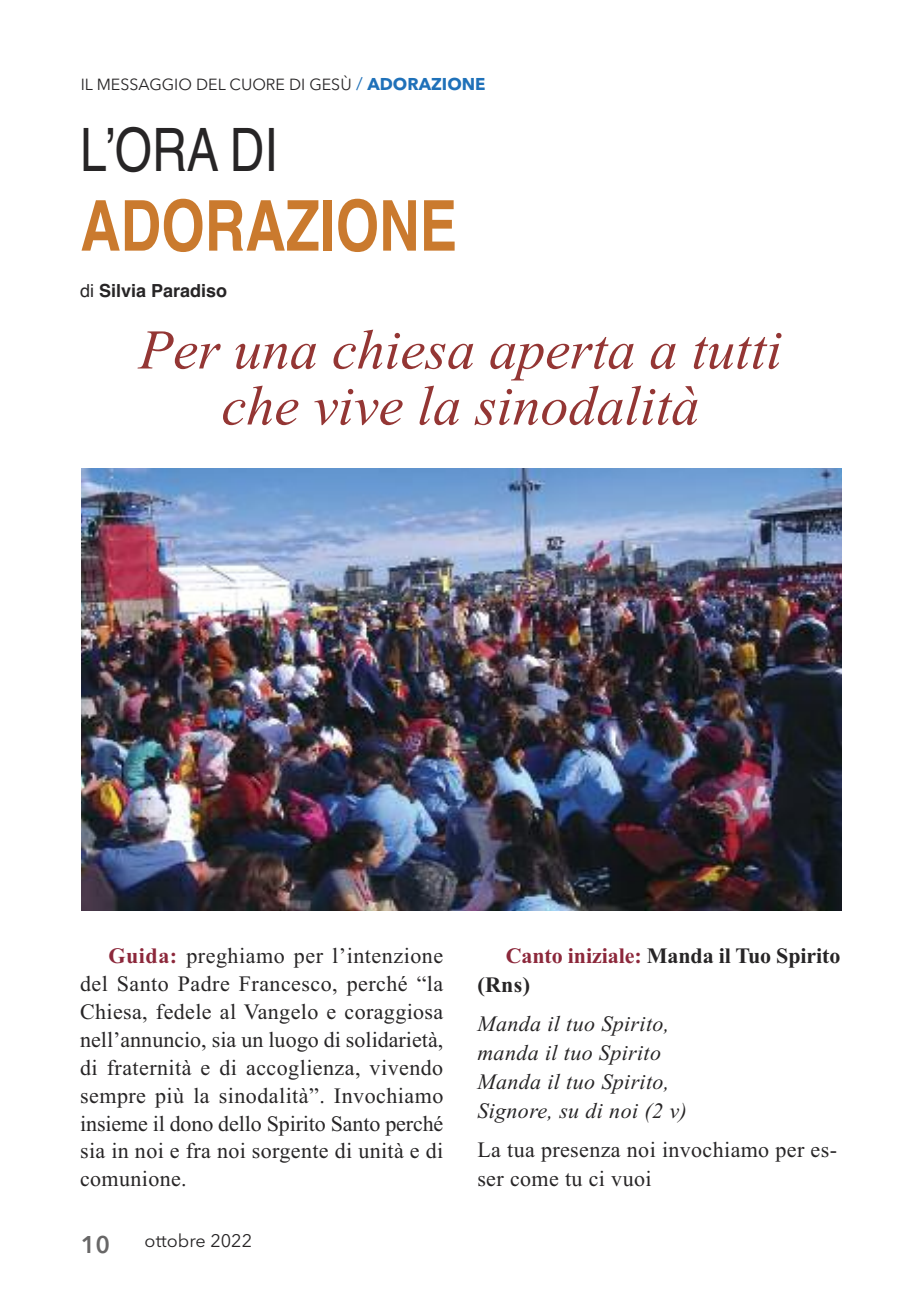
<style>
.page{position:relative;width:908px;height:1304px;background:#fff}
.page>*{position:absolute;margin:0;border:0;box-sizing:border-box;transform-origin:0 0}
.t1{font:700 70px "Helvetica";color:#ca7a2e;scale:.8 1}
.t2{font:60px "Helvetica";color:#272526;scale:.8 1}
.t3{font:italic 56px/56px "Times New Roman";color:#943634;text-align:center}
.t4{font:600 24px "Avenir Next";color:#686767}
.t5{font:22px/28px "Times New Roman";letter-spacing:.015em;color:#272526;text-align:justify}
.t6{font:italic 22px/29px "Times New Roman";letter-spacing:.015em;color:#272526}
.t7{font:700 22px/29px "Times New Roman";letter-spacing:-.005em;color:#272526}
.t8{font:700 18px "Helvetica";color:#272526}
.t9{font:18px "Avenir Next";color:#272526}
.t10{font:16px "Avenir Next";color:#272526}
.s1{font-size:18px;color:#1f71b9}
.s2{font-weight:700;font-size:17px;color:#1f71b9}
.s3{font-weight:400}
.s4{font-weight:700;color:#8c283b}
.s5{color:#8c283b}
</style>
<div class="page">
<img style="left:81px;top:469px;width:760px;height:441px">
<p class="t10" style="left:81px;top:71px;width:406px">IL MESSAGGIO DEL CUORE DI GESÙ <span class="s1">/</span> <span class="s2">ADORAZIONE</span></p>
<h2 class="t2" style="left:80px;top:104px;width:248px">L’ORA DI</h2>
<h1 class="t1" style="left:80px;top:169px;width:472px">ADORAZIONE</h1>
<p class="t8" style="left:80px;top:276px;width:149px"><span class="s3">di</span> Silvia Paradiso</p>
<h3 class="t3" style="left:139px;top:320px;width:644px">Per una chiesa aperta a tutti che vive la sinodalità</h3>
<p class="t5" style="left:80px;top:941px;width:364px;text-indent:28px"><span class="s4">Guida:</span> preghiamo per l’intenzione del Santo Padre Francesco, perché “la Chiesa, fedele al Vangelo e coraggiosa nell’annuncio, sia un luogo di solidarietà, di fraternità e di accoglienza, vivendo sempre più la sinodalità”. Invochiamo insieme il dono dello Spirito Santo perché sia in noi e fra noi sorgente di unità e di comunione.</p>
<p class="t7" style="left:477px;top:940px;width:364px;text-indent:28px"><span class="s5">Canto iniziale:</span> Manda il Tuo Spirito (Rns)</p>
<p class="t6" style="left:477px;top:1009px;width:211px">Manda il tuo Spirito, manda il tuo Spirito<br>Manda il tuo Spirito,<br>Signore, su di noi (2 v)</p>
<p class="t5" style="left:477px;top:1135px;width:361px;line-height:29px">La tua presenza noi invochiamo per es&shy;ser come tu ci vuoi</p>
<p class="t4" style="left:81px;top:1224px;width:31px">10</p>
<p class="t9" style="left:145px;top:1225px;width:109px">ottobre 2022</p>
</div>
